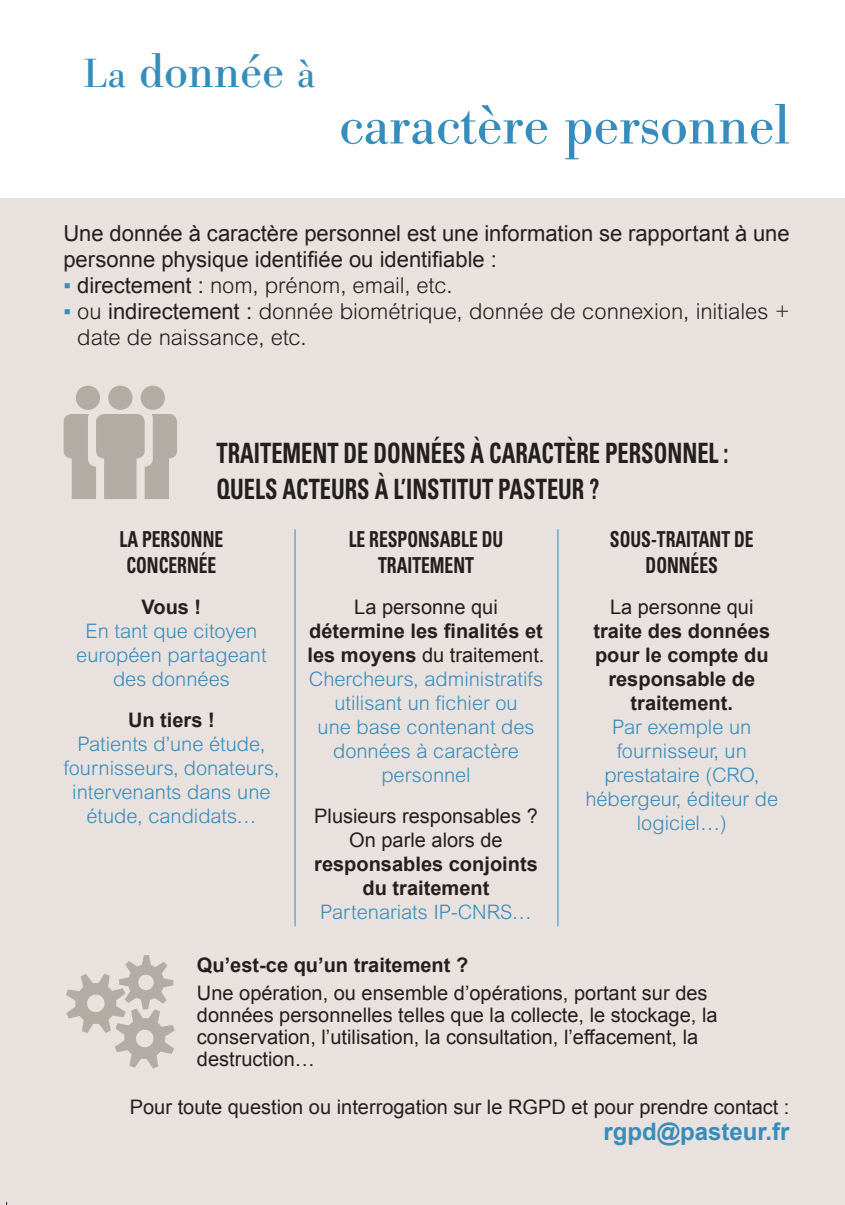
<style>
.page{position:relative;width:845px;height:1205px;background:#fff}
.page>*{position:absolute;margin:0;border:0;box-sizing:border-box;transform-origin:0 0}
.t1{font:56px "Bodoni BE";color:#368cbb}
.t2{font:48px "Bodoni BE";color:#368cbb}
.t3{font:700 condensed 28px "Univers LT";color:#231f20;scale:.8 1}
.t4{font:700 24px "Arial";color:#368cbb}
.t5{font:300 22px/26px "Arial MT Pro";letter-spacing:-.005em;color:#231f20}
.t6{font:22px/26px "Arial";color:#231f20}
.t7{font:700 condensed 22px/26px "Univers LT";color:#231f20;text-align:center;scale:.8 1}
.t8{font:300 20px/24px "Arial MT Pro";color:#368cbb;text-align:center}
.t9{font:20px/22px "Arial";color:#231f20}
.t10{font:700 20px/24px "Arial";color:#231f20;text-align:center}
.s1{font-size:40px}
.s2{font-family:"Arial";font-weight:400;color:#368cbb}
.s3{font-family:"Arial";font-weight:400}
.s4{font-weight:400}
.s5{font-weight:700}
</style>
<div class="page">
<div style="left:0;top:0;width:844px;height:1204px;background:#e6dedb"></div>
<div style="left:0;top:0;width:844px;height:197px;background:#fff"></div>
<svg style="left:66px;top:955px;width:109px;height:113px"></svg>
<svg style="left:64px;top:385px;width:36px;height:114px"></svg>
<svg style="left:141px;top:385px;width:36px;height:114px"></svg>
<div style="left:108px;top:385px;width:24px;height:25px;background:#b3aca4;border-radius:50%"></div>
<div style="left:96px;top:414px;width:49px;height:44px;background:#b3aca4;border-radius:8px"></div>
<hr style="left:294px;top:529px;width:1px;height:397px;background:#368cbb">
<hr style="left:557px;top:529px;width:1px;height:397px;background:#368cbb">
<p class="t2" style="left:83px;top:44px;width:233px"><span class="s1">La</span> donnée <span class="s1">à</span></p>
<p class="t1" style="left:339px;top:93px;width:452px">caractère personnel</p>
<p class="t6" style="left:63px;top:221px;width:727px">Une donnée à caractère personnel est une information se rapportant à une personne physique identifiée ou identifiable :</p>
<p class="t5" style="left:63px;top:273px;width:390px"><span class="s2">▪</span> <span class="s3">directement :</span> nom, prénom, email, etc.</p>
<p class="t5" style="left:77px;top:299px;width:713px;text-indent:-14px"><span class="s2">▪</span> ou <span class="s3">indirectement :</span> donnée biométrique, donnée de connexion, initiales + date de naissance, etc.</p>
<p class="t3" style="left:216px;top:436px;width:641px">TRAITEMENT DE DONNÉES À CARACTÈRE PERSONNEL :</p>
<p class="t3" style="left:216px;top:472px;width:480px">QUELS ACTEURS À L’INSTITUT PASTEUR ?</p>
<p class="t7" style="left:119px;top:526px;width:131px">LA PERSONNE<br>CONCERNÉE</p>
<p class="t10" style="left:141px;top:595px;width:61px">Vous !</p>
<p class="t8" style="left:76px;top:619px;width:192px">En tant que citoyen européen partageant des données</p>
<p class="t10" style="left:128px;top:708px;width:88px">Un tiers !</p>
<p class="t8" style="left:64px;top:732px;width:217px">Patients d’une étude, fournisseurs, donateurs, intervenants dans une étude, candidats…</p>
<p class="t7" style="left:348px;top:526px;width:195px">LE RESPONSABLE DU<br>TRAITEMENT</p>
<p class="t10" style="left:307px;top:595px;width:238px"><span class="s4">La personne qui </span>détermine les finalités et les moyens <span class="s4">du traitement.</span></p>
<p class="t8" style="left:309px;top:667px;width:236px">Chercheurs, administratifs utilisant un fichier ou<br>une base contenant des données à caractère personnel</p>
<p class="t9" style="left:314px;top:804px;width:225px;line-height:24px;text-align:center">Plusieurs responsables ?<br>On parle alors de <span class="s5">responsables conjoints du traitement</span></p>
<p class="t8" style="left:320px;top:900px;width:213px">Partenariats IP-CNRS…</p>
<p class="t7" style="left:609px;top:526px;width:181px">SOUS-TRAITANT DE<br>DONNÉES</p>
<p class="t10" style="left:593px;top:595px;width:178px"><span class="s4">La personne qui </span>traite des données pour le compte du responsable de traitement.</p>
<p class="t8" style="left:585px;top:715px;width:194px">Par exemple un fournisseur, un prestataire (CRO, hébergeur, éditeur de logiciel…)</p>
<p class="t10" style="left:197px;top:953px;width:273px">Qu’est-ce qu’un traitement ?</p>
<p class="t9" style="left:197px;top:982px;width:522px">Une opération, ou ensemble d’opérations, portant sur des données personnelles telles que la collecte, le stockage, la conservation, l’utilisation, la consultation, l’effacement, la destruction…</p>
<p class="t9" style="left:130px;top:1096px;width:661px">Pour toute question ou interrogation sur le RGPD et pour prendre contact :</p>
<p class="t4" style="left:603px;top:1115px;width:188px">rgpd@pasteur.fr</p>
</div>
